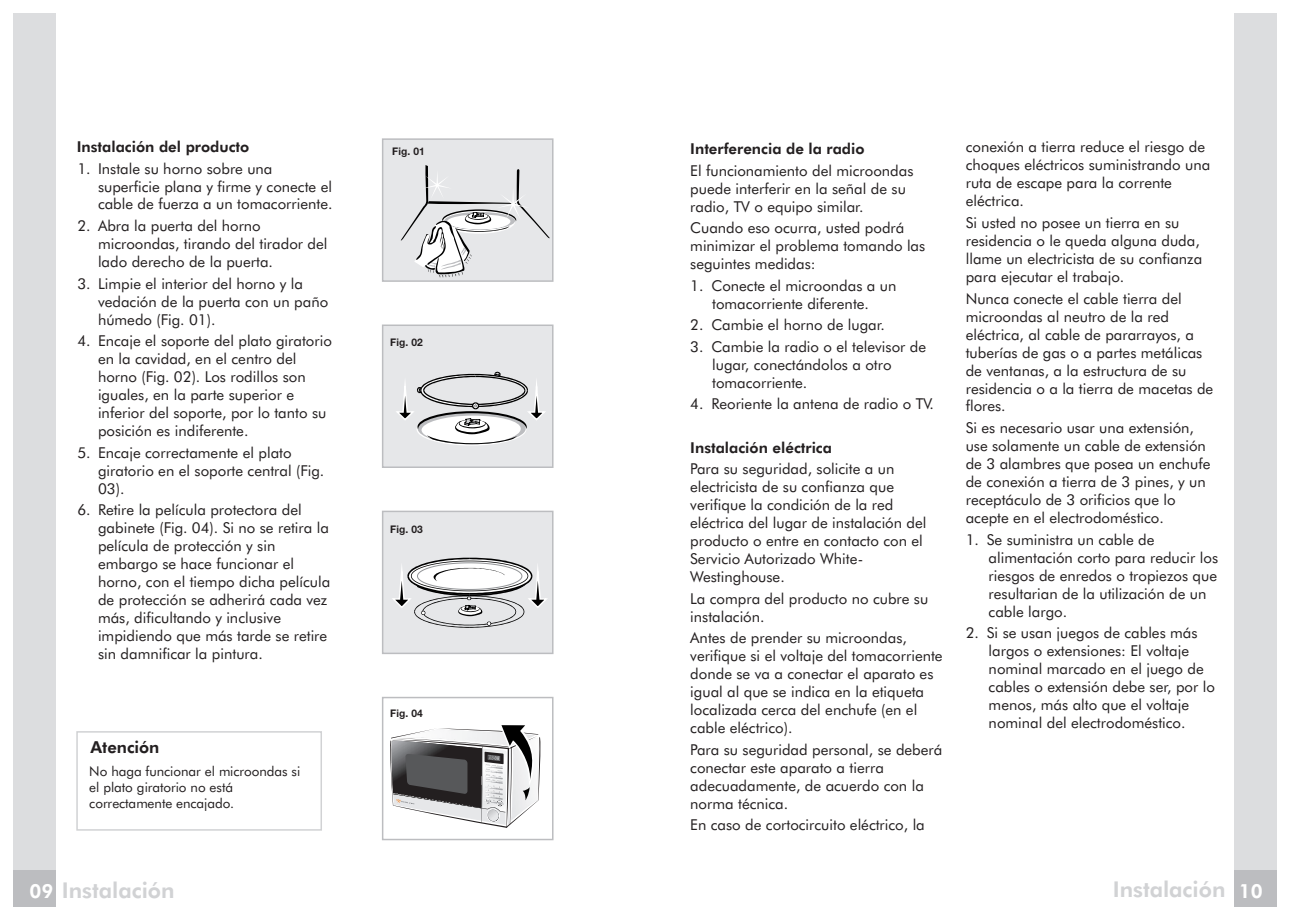
<style>
.page{position:relative;width:1290px;height:920px;background:#fff}
.page>*{position:absolute;margin:0;border:0;box-sizing:border-box;transform-origin:0 0}
.t1{font:800 21.75px "Futura BT";color:#d1d2d4}
.t2{font:800 16.5px "Futura BT";color:#231f20}
.t3{font:15px/18px "Futura BT";color:#231f20}
.t4{font:800 15px "Futura BT";color:#231f20}
.t5{font:13.5px/16.2px "Futura BT";color:#231f20}
.t6{font:700 10.5px "Helvetica Neue";color:#231f20}
.s1{font-size:19.5px;color:#fff}
</style>
<div class="page">
<svg style="left:382px;top:138px;width:172px;height:144px;background:#dbdcde"></svg>
<svg style="left:382px;top:324px;width:172px;height:144px;background:#dadbdd"></svg>
<svg style="left:382px;top:510px;width:172px;height:144px;background:#d9dadc"></svg>
<div style="left:382px;top:697px;width:171px;height:143px;border:2px solid #bcbdc0"></div>
<svg style="left:390px;top:725px;width:151px;height:103px"></svg>
<div style="left:1234px;top:13px;width:42px;height:893px;background:#dcdddf"></div>
<div style="left:1234px;top:870px;width:42px;height:36px;background:#bcbdc0"></div>
<div style="left:13px;top:13px;width:43px;height:893px;background:#dcdddf"></div>
<div style="left:13px;top:870px;width:43px;height:36px;background:#bcbdc0"></div>
<div style="left:76px;top:731px;width:246px;height:99px;border:2px solid #d1d2d4"></div>
<p class="t4" style="left:77px;top:140px;width:174px">Instalación del producto</p>
<p class="t3" style="left:98px;top:161px;width:236px;text-indent:-21px">1. Instale su horno sobre una superficie plana y firme y conecte el cable de fuerza a un tomacorriente.</p>
<p class="t3" style="left:98px;top:218px;width:231px;text-indent:-21px">2. Abra la puerta del horno microondas, tirando del tirador del lado derecho de la puerta.</p>
<p class="t3" style="left:98px;top:276px;width:232px;text-indent:-21px">3. Limpie el interior del horno y la vedación de la puerta con un paño húmedo (Fig. 01).</p>
<p class="t3" style="left:98px;top:333px;width:235px;text-indent:-21px">4. Encaje el soporte del plato giratorio en la cavidad, en el centro del horno (Fig. 02). Los rodillos son iguales, en la parte superior e inferior del soporte, por lo tanto su posición es indiferente.</p>
<p class="t3" style="left:98px;top:445px;width:228px;text-indent:-21px">5. Encaje correctamente el plato giratorio en el soporte central (Fig.<br>03).</p>
<p class="t3" style="left:98px;top:502px;width:234px;text-indent:-21px">6. Retire la película protectora del gabinete (Fig. 04). Si no se retira la película de protección y sin embargo se hace funcionar el horno, con el tiempo dicha película de protección se adherirá cada vez más, dificultando y inclusive impidiendo que más tarde se retire sin damnificar la pintura.</p>
<p class="t2" style="left:90px;top:740px;width:71px">Atención</p>
<p class="t5" style="left:89px;top:764px;width:212px">No haga funcionar el microondas si el plato giratorio no está correctamente encajado.</p>
<p class="t6" style="left:392px;top:147px;width:34px">Fig. 01</p>
<p class="t6" style="left:390px;top:338px;width:34px">Fig. 02</p>
<p class="t6" style="left:390px;top:525px;width:34px">Fig. 03</p>
<p class="t6" style="left:390px;top:708px;width:34px">Fig. 04</p>
<p class="t4" style="left:690px;top:143px;width:176px">Interferencia de la radio</p>
<p class="t3" style="left:690px;top:163px;width:225px">El funcionamiento del microondas puede interferir en la señal de su radio, TV o equipo similar.</p>
<p class="t3" style="left:690px;top:220px;width:236px">Cuando eso ocurra, usted podrá minimizar el problema tomando las seguintes medidas:</p>
<p class="t3" style="left:690px;top:278px;width:208px;text-align:center">1. Conecte el microondas a un tomacorriente diferente.</p>
<p class="t3" style="left:690px;top:317px;width:196px">2. Cambie el horno de lugar.</p>
<p class="t3" style="left:712px;top:339px;width:215px;text-indent:-22px">3. Cambie la radio o el televisor de lugar, conectándolos a otro tomacorriente.</p>
<p class="t3" style="left:690px;top:396px;width:245px">4. Reoriente la antena de radio o TV.</p>
<p class="t4" style="left:690px;top:441px;width:143px">Instalación eléctrica</p>
<p class="t3" style="left:690px;top:461px;width:238px">Para su seguridad, solicite a un electricista de su confianza que verifique la condición de la red eléctrica del lugar de instalación del producto o entre en contacto con el<br>Servicio Autorizado White-<br>Westinghouse.</p>
<p class="t3" style="left:690px;top:591px;width:239px">La compra del producto no cubre su instalación.</p>
<p class="t3" style="left:690px;top:630px;width:254px">Antes de prender su microondas, verifique si el voltaje del tomacorriente donde se va a conectar el aparato es igual al que se indica en la etiqueta localizada cerca del enchufe (en el cable eléctrico).</p>
<p class="t3" style="left:690px;top:742px;width:254px">Para su seguridad personal, se deberá conectar este aparato a tierra adecuadamente, de acuerdo con la norma técnica.</p>
<p class="t3" style="left:690px;top:817px;width:236px">En caso de cortocircuito eléctrico, la</p>
<p class="t3" style="left:965px;top:140px;width:246px">conexión a tierra reduce el riesgo de choques eléctricos suministrando una ruta de escape para la corrente eléctrica.</p>
<p class="t3" style="left:965px;top:215px;width:238px">Si usted no posee un tierra en su residencia o le queda alguna duda, llame un electricista de su confianza para ejecutar el trabajo.</p>
<p class="t3" style="left:965px;top:291px;width:249px">Nunca conecte el cable tierra del microondas al neutro de la red eléctrica, al cable de pararrayos, a tuberías de gas o a partes metálicas de ventanas, a la estructura de su residencia o a la tierra de macetas de flores.</p>
<p class="t3" style="left:965px;top:420px;width:246px">Si es necesario usar una extensión, use solamente un cable de extensión de 3 alambres que posea un enchufe de conexión a tierra de 3 pines, y un receptáculo de 3 orificios que lo acepte en el electrodoméstico.</p>
<p class="t3" style="left:988px;top:532px;width:231px;text-indent:-23px">1. Se suministra un cable de alimentación corto para reducir los riesgos de enredos o tropiezos que resultarian de la utilización de un cable largo.</p>
<p class="t3" style="left:988px;top:625px;width:228px;text-indent:-23px">2. Si se usan juegos de cables más largos o extensiones: El voltaje nominal marcado en el juego de cables o extensión debe ser, por lo menos, más alto que el voltaje nominal del electrodoméstico.</p>
<h1 class="t1" style="left:30px;top:881px;width:146px"><span class="s1">09</span> Instalación</h1>
<h1 class="t1" style="left:1112px;top:881px;width:152px">Instalación <span class="s1">10</span></h1>
</div>
